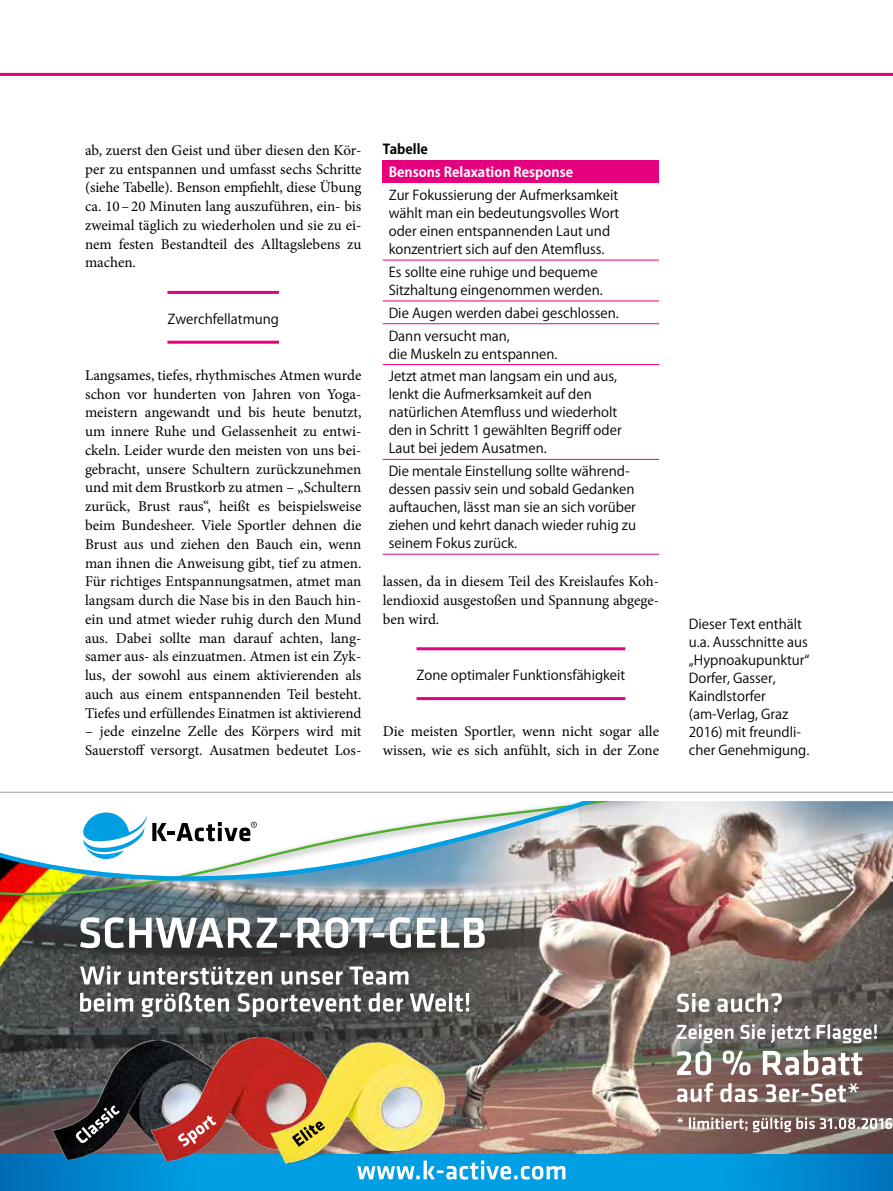
<style>
.page{position:relative;width:893px;height:1191px;background:#fff}
.page>*{position:absolute;margin:0;border:0;box-sizing:border-box;transform-origin:0 0}
.t1{font:15px/18.8px "Minion Pro";letter-spacing:-.005em;color:#000;text-align:justify}
.t2{font:13.5px/18px "Koz Go Pro";color:#000}
.t3{font:700 13.5px "Koz Go Pro";color:#fff}
.t4{font:700 13.5px "Koz Go Pro";color:#000}
</style>
<div class="page">
<hr style="left:167px;top:291px;width:112px;height:3px;background:#e5007d">
<hr style="left:167px;top:341px;width:112px;height:3px;background:#e5007d">
<hr style="left:416px;top:647px;width:209px;height:3px;background:#e5007d">
<hr style="left:416px;top:697px;width:209px;height:3px;background:#e5007d">
<img style="left:0;top:801px;width:893px;height:353px">
<svg style="left:0;top:1154px;width:893px;height:37px;background:#0092d8"></svg>
<svg style="left:357px;top:1160px;width:208px;height:19px"></svg>
<svg style="left:116px;top:927px;width:369px;height:21px"></svg>
<img style="left:53px;top:1040px;width:99px;height:119px">
<img style="left:152px;top:1037px;width:110px;height:123px">
<img style="left:262px;top:1020px;width:201px;height:150px">
<img style="left:0;top:927px;width:116px;height:50px">
<img style="left:0;top:801px;width:758px;height:126px">
<img style="left:0;top:801px;width:720px;height:113px">
<svg style="left:80px;top:965px;width:328px;height:19px"></svg>
<svg style="left:80px;top:992px;width:389px;height:25px"></svg>
<svg style="left:677px;top:993px;width:105px;height:19px"></svg>
<svg style="left:677px;top:1024px;width:200px;height:19px"></svg>
<svg style="left:677px;top:1049px;width:185px;height:26px"></svg>
<svg style="left:677px;top:1082px;width:182px;height:20px"></svg>
<svg style="left:677px;top:1117px;width:215px;height:15px"></svg>
<svg style="left:75px;top:1105px;width:45px;height:38px;background:#433f41"></svg>
<svg style="left:177px;top:1115px;width:39px;height:31px"></svg>
<svg style="left:292px;top:1120px;width:33px;height:26px"></svg>
<hr style="left:0;top:792px;width:893px;height:1px;background:#9c9d9d">
<hr style="left:0;top:73px;width:893px;height:3px;background:#e5007d">
<div style="left:383px;top:160px;width:276px;height:23px;background:#e5007d"></div>
<hr style="left:383px;top:260px;width:276px;height:1px;background:#e5007d">
<hr style="left:383px;top:300px;width:276px;height:1px;background:#e5007d">
<hr style="left:383px;top:323px;width:276px;height:1px;background:#e5007d">
<hr style="left:383px;top:364px;width:276px;height:1px;background:#e5007d">
<hr style="left:383px;top:459px;width:276px;height:1px;background:#e5007d">
<hr style="left:383px;top:554px;width:276px;height:1px;background:#e5007d">
<p class="t1" style="left:85px;top:141px;width:278px">ab, zuerst den Geist und über diesen den Kör&shy;per zu entspannen und umfasst sechs Schritte (siehe Tabelle). Benson empfiehlt, diese Übung ca. 10–20 Minuten lang auszuführen, ein- bis zweimal täglich zu wiederholen und sie zu ei&shy;nem festen Bestandteil des Alltagslebens zu machen.</p>
<p class="t2" style="left:167px;top:310px;width:113px">Zwerchfellatmung</p>
<p class="t1" style="left:85px;top:366px;width:278px">Langsames, tiefes, rhythmisches Atmen wurde schon vor hunderten von Jahren von Yoga&shy;meistern angewandt und bis heute benutzt, um innere Ruhe und Gelassenheit zu entwi&shy;ckeln. Leider wurde den meisten von uns bei&shy;gebracht, unsere Schultern zurückzunehmen und mit dem Brustkorb zu atmen – „Schultern zurück, Brust raus“, heißt es beispielsweise beim Bundesheer. Viele Sportler dehnen die Brust aus und ziehen den Bauch ein, wenn man ihnen die Anweisung gibt, tief zu atmen.<br>Für richtiges Entspannungsatmen, atmet man langsam durch die Nase bis in den Bauch hin&shy;ein und atmet wieder ruhig durch den Mund aus. Dabei sollte man darauf achten, lang&shy;samer aus- als einzuatmen. Atmen ist ein Zyk&shy;lus, der sowohl aus einem aktivierenden als auch aus einem entspannenden Teil besteht.<br>Tiefes und erfüllendes Einatmen ist aktivierend</p>
<p class="t1" style="left:85px;top:722px;width:278px">– jede einzelne Zelle des Körpers wird mit<br>Sauerstoff versorgt. Ausatmen bedeutet Los-</p>
<p class="t4" style="left:383px;top:141px;width:47px">Tabelle</p>
<p class="t3" style="left:389px;top:164px;width:186px">Bensons Relaxation Response</p>
<p class="t2" style="left:389px;top:186px;width:232px">Zur Fokussierung der Aufmerksamkeit wählt man ein bedeutungsvolles Wort oder einen entspannenden Laut und konzentriert sich auf den Atemfluss.</p>
<p class="t2" style="left:389px;top:263px;width:216px">Es sollte eine ruhige und bequeme<br>Sitzhaltung eingenommen werden.</p>
<p class="t2" style="left:389px;top:302px;width:232px;line-height:22.8px">Die Augen werden dabei geschlossen.<br>Dann versucht man,</p>
<p class="t2" style="left:389px;top:342px;width:230px;line-height:22.8px">die Muskeln zu entspannen.<br>Jetzt atmet man langsam ein und aus,</p>
<p class="t2" style="left:389px;top:386px;width:234px">lenkt die Aufmerksamkeit auf den natürlichen Atemfluss und wiederholt den in Schritt 1 gewählten Begriff oder Laut bei jedem Ausatmen.</p>
<p class="t2" style="left:389px;top:462px;width:249px">Die mentale Einstellung sollte während&shy;dessen passiv sein und sobald Gedanken auftauchen, lässt man sie an sich vorüber ziehen und kehrt danach wieder ruhig zu seinem Fokus zurück.</p>
<p class="t1" style="left:383px;top:572px;width:278px">lassen, da in diesem Teil des Kreislaufes Koh&shy;lendioxid ausgestoßen und Spannung abgege&shy;ben wird.</p>
<p class="t2" style="left:416px;top:666px;width:210px">Zone optimaler Funktionsfähigkeit</p>
<p class="t1" style="left:383px;top:722px;width:278px">Die meisten Sportler, wenn nicht sogar alle wissen, wie es sich anfühlt, sich in der Zone</p>
<p class="t2" style="left:689px;top:615px;width:122px">Dieser Text enthält u.a. Ausschnitte aus „Hypnoakupunktur“<br>Dorfer, Gasser,<br>Kaindlstorfer (am-Verlag, Graz<br>2016) mit freundli&shy;cher Genehmigung.</p>
</div>
